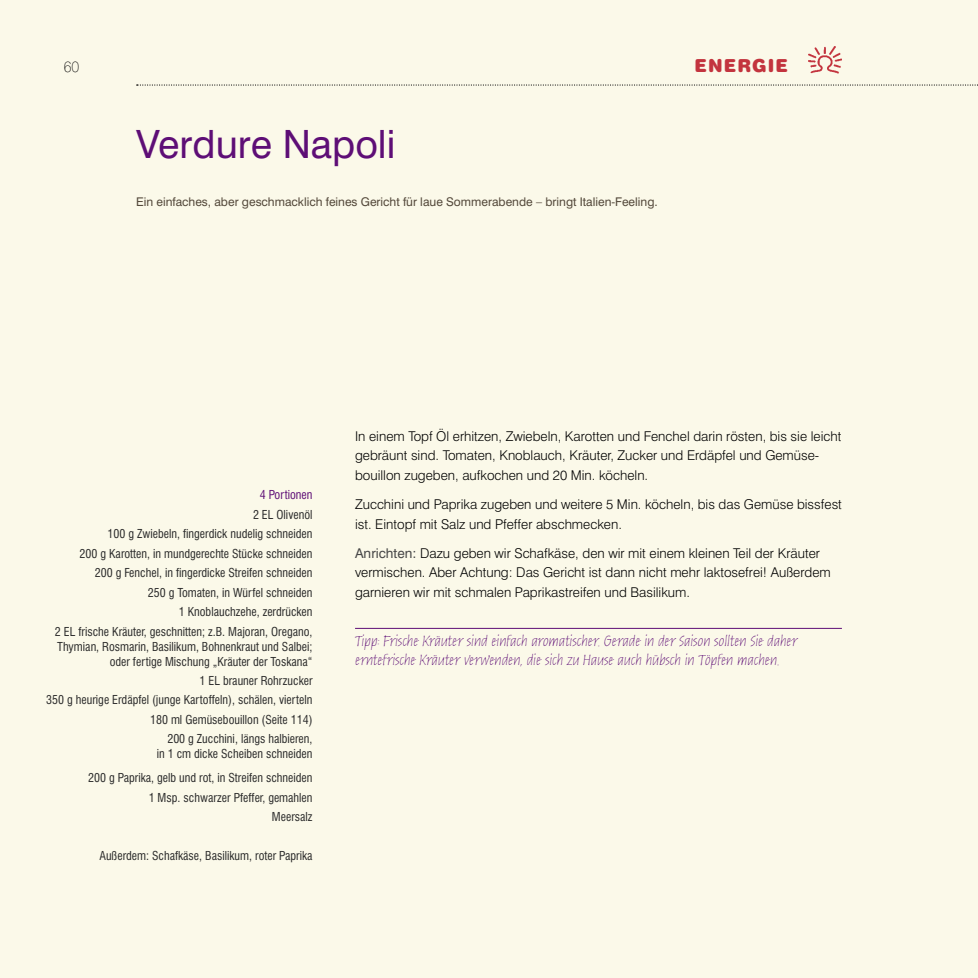
<style>
.page{position:relative;width:978px;height:978px;background:#fbf9e9}
.page>*{position:absolute;margin:0;border:0;box-sizing:border-box;transform-origin:0 0}
.t1{font:39px "Swiss 721 BT";color:#5e0e76}
.t2{font:18px "Swiss 721 BT Black Rounded";letter-spacing:.06em;color:#c3343e}
.t3{font:100 15px "Swiss 721 BT";color:#000}
.t4{font:300 13.5px/19.5px "Swiss 721 BT";color:#000}
.t5{font:13.5px/19.5px "Russell Oblique Std Informal";letter-spacing:.005em;color:#5e0e76}
.t6{font:condensed 12px/19.5px "Swiss 721 BT";color:#2a2a2a;text-align:right}
.t7{font:12px "Swiss 721 BT";color:#54493b}
.s1{color:#5e0e76}
.s2{font-weight:400;color:#484848}
</style>
<div class="page">
<svg style="left:137px;top:84px;width:841px;height:2px"></svg>
<img style="left:808px;top:46px;width:33px;height:28px">
<hr style="left:355px;top:628px;width:487px;height:1px;background:#5e0e76">
<p class="t3" style="left:64px;top:58px;width:17px">60</p>
<p class="t2" style="left:694px;top:55px;width:95px">ENERGIE</p>
<p class="t1" style="left:136px;top:120px;width:261px">Verdure Napoli</p>
<p class="t7" style="left:136px;top:195px;width:523px">Ein einfaches, aber geschmacklich feines Gericht für laue Sommerabende – bringt Italien-Feeling.</p>
<p class="t6" style="left:55px;top:485px;width:259px"><span class="s1">4 Portionen<br></span>2 EL Olivenöl<br>100 g Zwiebeln, fingerdick nudelig schneiden<br>200 g Karotten, in mundgerechte Stücke schneiden<br>200 g Fenchel, in fingerdicke Streifen schneiden<br>250 g Tomaten, in Würfel schneiden<br>1 Knoblauchzehe, zerdrücken<br>2 EL frische Kräuter, geschnitten; z.B. Majoran, Oregano,</p>
<p class="t6" style="left:57px;top:639px;width:257px;line-height:15px">Thymian, Rosmarin, Basilikum, Bohnenkraut und Salbei; oder fertige Mischung „Kräuter der Toskana“</p>
<p class="t6" style="left:46px;top:670px;width:268px">1 EL brauner Rohrzucker<br>350 g heurige Erdäpfel (junge Kartoffeln), schälen, vierteln 180 ml Gemüsebouillon (Seite 114)<br>200 g Zucchini, längs halbieren,</p>
<p class="t6" style="left:88px;top:742px;width:226px;line-height:24px">in 1 cm dicke Scheiben schneiden<br>200 g Paprika, gelb und rot, in Streifen schneiden</p>
<p class="t6" style="left:149px;top:787px;width:165px">1 Msp. schwarzer Pfeffer, gemahlen<br>Meersalz</p>
<p class="t6" style="left:99px;top:846px;width:215px">Außerdem: Schafkäse, Basilikum, roter Paprika</p>
<p class="t4" style="left:355px;top:426px;width:488px">In einem Topf Öl erhitzen, Zwiebeln, Karotten und Fenchel darin rösten, bis sie leicht gebräunt sind. Tomaten, Knoblauch, Kräuter, Zucker und Erdäpfel und Gemüse&shy;bouillon zugeben, aufkochen und 20 Min. köcheln.</p>
<p class="t4" style="left:355px;top:494px;width:488px">Zucchini und Paprika zugeben und weitere 5 Min. köcheln, bis das Gemüse bissfest ist. Eintopf mit Salz und Pfeffer abschmecken.</p>
<p class="t4" style="left:355px;top:543px;width:477px"><span class="s2">Anrichten:</span> Dazu geben wir Schafkäse, den wir mit einem kleinen Teil der Kräuter vermischen. Aber Achtung: Das Gericht ist dann nicht mehr laktosefrei! Außerdem garnieren wir mit schmalen Paprikastreifen und Basilikum.</p>
<p class="t5" style="left:355px;top:633px;width:444px">Tipp: Frische Kräuter sind einfach aromatischer. Gerade in der Saison sollten Sie daher erntefrische Kräuter verwenden, die sich zu Hause auch hübsch in Töpfen machen.</p>
</div>
